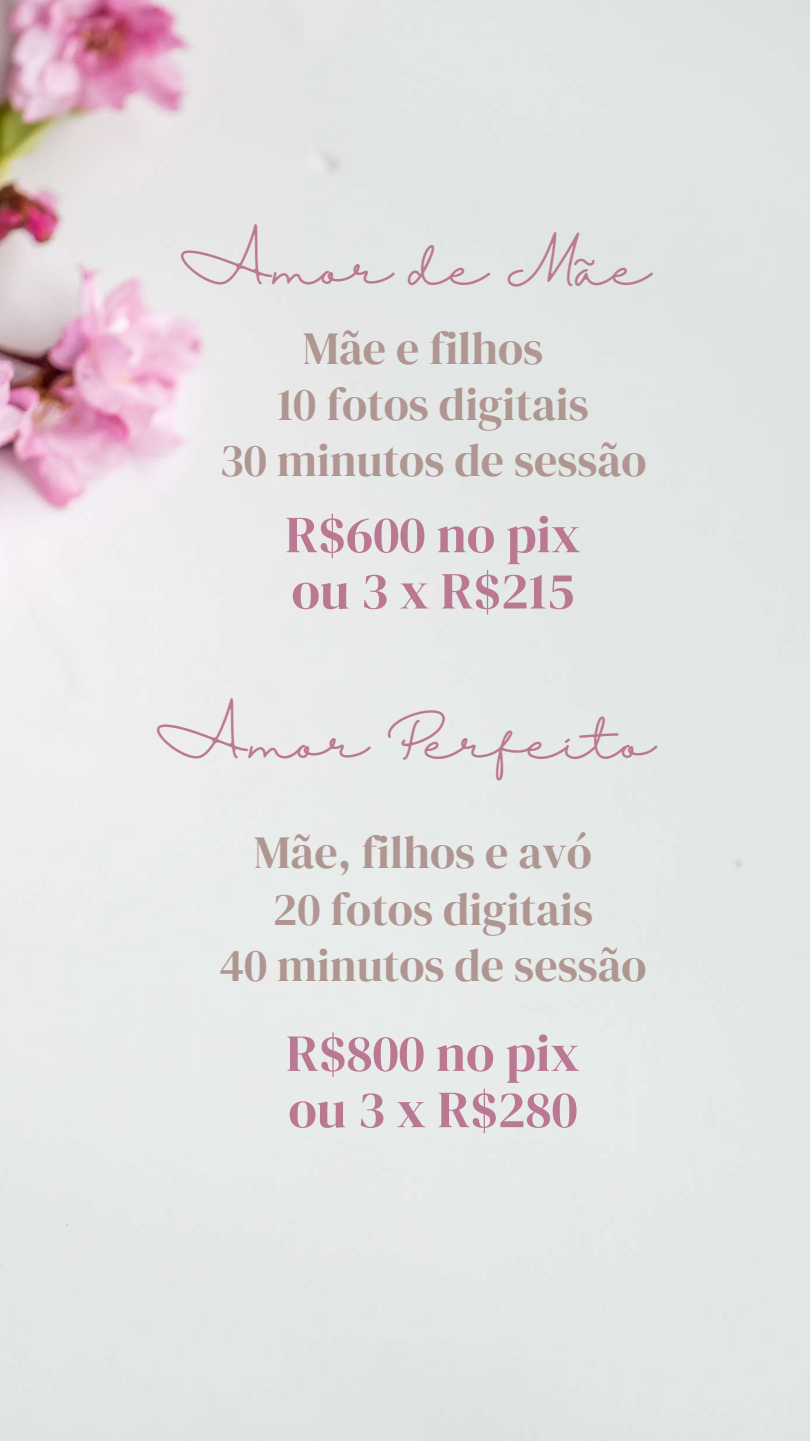
<style>
.page{position:relative;width:810px;height:1441px;background:#fff}
.page>*{position:absolute;margin:0;border:0;box-sizing:border-box;transform-origin:0 0}
.t1{font:52px/56.2px "DM Serif Display";color:#bb7893}
.t2{font:46px/56.2px "DM Serif Display";color:#b09690;text-align:center}
.t3{font:46px "Halimun";color:#bb7893}
</style>
<div class="page">
<img style="left:0;top:0;width:810px;height:1440px">
<p class="t3" style="left:179px;top:242px;width:474px">Amor de Mãe</p>
<p class="t2" style="left:219px;top:319px;width:429px">Mãe e filhos<br>10 fotos digitais<br>30 minutos de sessão</p>
<p class="t1" style="left:285px;top:506px;width:297px">R$600 no pix ou 3 x R$215</p>
<p class="t3" style="left:155px;top:716px;width:502px">Amor Perfeito</p>
<p class="t2" style="left:219px;top:823px;width:429px">Mãe, filhos e avó<br>20 fotos digitais<br>40 minutos de sessão</p>
<p class="t1" style="left:286px;top:1024px;width:295px">R$800 no pix ou 3 x R$280</p>
</div>
